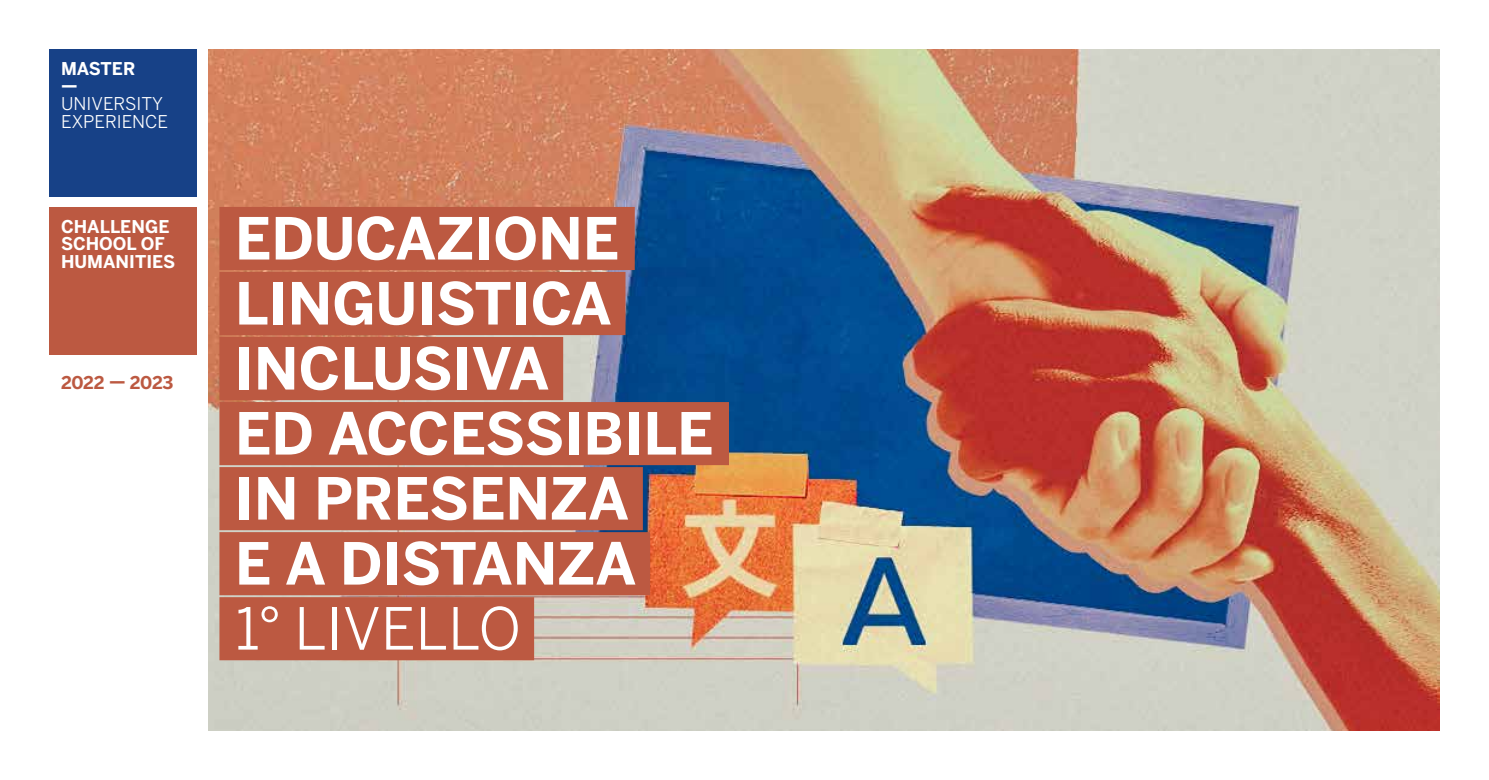
<style>
.page{position:relative;width:1489px;height:780px;background:#fff}
.page>*{position:absolute;margin:0;border:0;box-sizing:border-box;transform-origin:0 0}
.t1{font:700 57.5px/65px "Benton Sans";color:#fff}
.t2{font:57.5px "Benton Sans";color:#fff}
.t3{font:700 17.5px/17.5px "Benton Sans";color:#fff}
.t4{font:17.5px/17.5px "Benton Sans";color:#fff}
.t5{font:700 17.5px "Benton Sans";letter-spacing:-.02em;color:#bc5941}
</style>
<div class="page">
<img style="left:208px;top:50px;width:1231px;height:680px">
<div style="left:50px;top:50px;width:147px;height:147px;background:#174187"></div>
<div style="left:50px;top:207px;width:147px;height:147px;background:#bc5941"></div>
<div style="left:219px;top:207px;width:415px;height:63px;background:#bc5941"></div>
<div style="left:219px;top:272px;width:406px;height:63px;background:#bc5941"></div>
<div style="left:219px;top:337px;width:344px;height:63px;background:#bc5941"></div>
<div style="left:219px;top:402px;width:510px;height:63px;background:#bc5941"></div>
<div style="left:219px;top:467px;width:424px;height:63px;background:#bc5941"></div>
<div style="left:219px;top:532px;width:431px;height:63px;background:#bc5941"></div>
<div style="left:219px;top:597px;width:315px;height:63px;background:#bc5941"></div>
<p class="t3" style="left:61px;top:60px;width:76px">MASTER —</p>
<p class="t4" style="left:61px;top:95px;width:108px">UNIVERSITY<br>EXPERIENCE</p>
<p class="t3" style="left:61px;top:217px;width:115px">CHALLENGE<br>SCHOOL OF<br>HUMANITIES</p>
<p class="t1" style="left:235px;top:204px;width:480px">EDUCAZIONE<br>LINGUISTICA<br>INCLUSIVA<br>ED ACCESSIBILE<br>IN PRESENZA<br>E A DISTANZA</p>
<p class="t2" style="left:235px;top:594px;width:288px">1° LIVELLO</p>
<p class="t5" style="left:61px;top:370px;width:114px">2022 — 2023</p>
</div>
